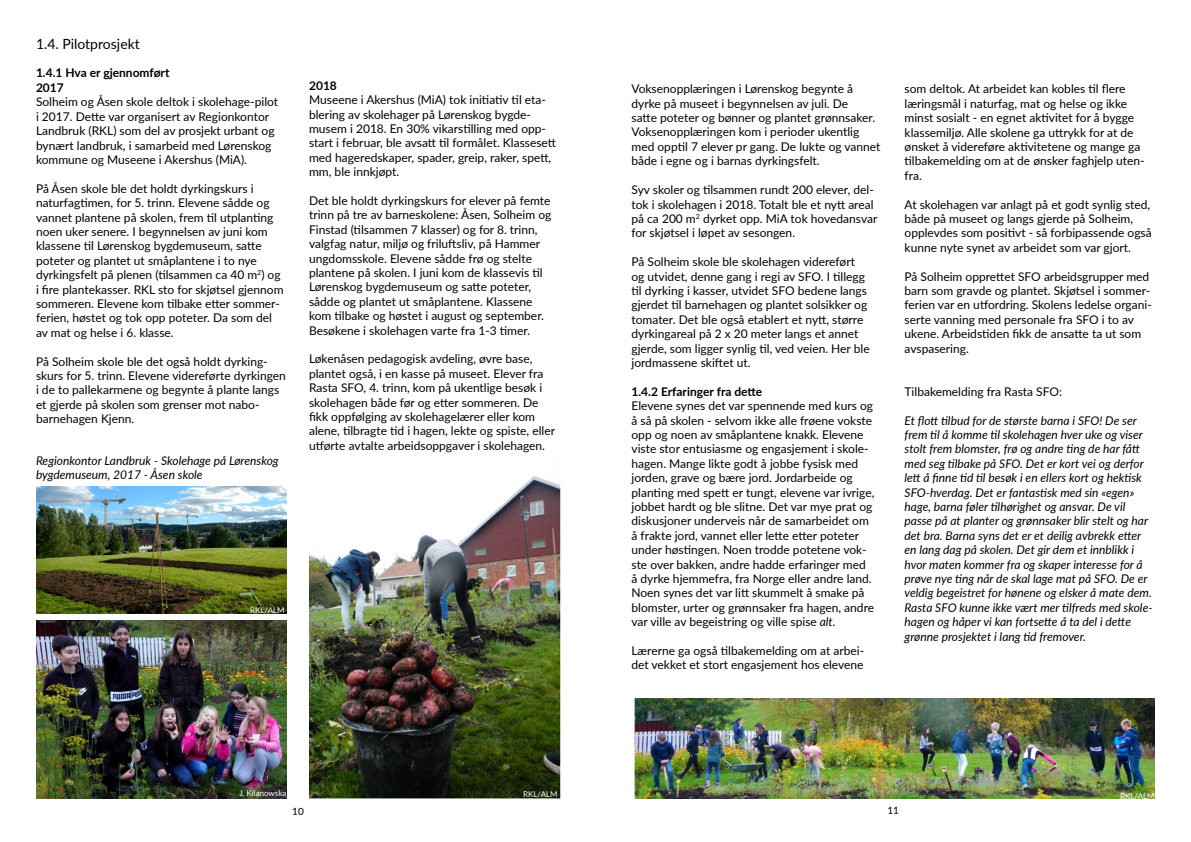
<style>
.page{position:relative;width:1191px;height:842px;background:#fff}
.page>*{position:absolute;margin:0;border:0;box-sizing:border-box;transform-origin:0 0}
.t1{font:14px "Lato";color:#000}
.t2{font:12px/14.4px "Lato";color:#000}
.t3{font:italic 12px/14.4px "Lato";color:#000}
.t4{font:700 12px/14.4px "Lato";color:#000}
.t5{font:10px "Lato";color:#000}
.t6{font:8px "Lato";color:#fff}
.s1{font-style:italic}
</style>
<div class="page">
<img style="left:36px;top:621px;width:250px;height:177px">
<img style="left:634px;top:698px;width:521px;height:100px">
<img style="left:309px;top:476px;width:252px;height:323px">
<img style="left:36px;top:487px;width:250px;height:127px">
<p class="t1" style="left:36px;top:34px;width:105px">1.4. Pilotprosjekt</p>
<p class="t4" style="left:36px;top:65px;width:135px">1.4.1 Hva er gjennomført<br>2017</p>
<p class="t2" style="left:36px;top:94px;width:244px">Solheim og Åsen skole deltok i skolehage-pilot i 2017. Dette var organisert av Regionkontor Landbruk (RKL) som del av prosjekt urbant og bynært landbruk, i samarbeid med Lørenskog kommune og Museene i Akershus (MiA).</p>
<p class="t2" style="left:36px;top:181px;width:249px">På Åsen skole ble det holdt dyrkingskurs i naturfagtimen, for 5. trinn. Elevene sådde og vannet plantene på skolen, frem til utplanting noen uker senere. I begynnelsen av juni kom klassene til Lørenskog bygdemuseum, satte poteter og plantet ut småplantene i to nye dyrkingsfelt på plenen (tilsammen ca 40 m<sup>2</sup>) og i fire plantekasser. RKL sto for skjøtsel gjennom sommeren. Elevene kom tilbake etter sommer&shy;ferien, høstet og tok opp poteter. Da som del av mat og helse i 6. klasse.</p>
<p class="t2" style="left:36px;top:353px;width:251px">På Solheim skole ble det også holdt dyrking&shy;skurs for 5. trinn. Elevene videreførte dyrkingen i de to pallekarmene og begynte å plante langs et gjerde på skolen som grenser mot nabo&shy;barnehagen Kjenn.</p>
<p class="t3" style="left:36px;top:453px;width:244px">Regionkontor Landbruk - Skolehage på Lørenskog bygdemuseum, 2017 - Åsen skole</p>
<p class="t4" style="left:309px;top:78px;width:29px">2018</p>
<p class="t2" style="left:309px;top:92px;width:248px">Museene i Akershus (MiA) tok initiativ til eta&shy;blering av skolehager på Lørenskog bygde&shy;musem i 2018. En 30% vikarstilling med opp&shy;start i februar, ble avsatt til formålet. Klassesett med hageredskaper, spader, greip, raker, spett, mm, ble innkjøpt.</p>
<p class="t2" style="left:309px;top:193px;width:244px">Det ble holdt dyrkingskurs for elever på femte trinn på tre av barneskolene: Åsen, Solheim og Finstad (tilsammen 7 klasser) og for 8. trinn, valgfag natur, miljø og friluftsliv, på Hammer ungdomsskole. Elevene sådde frø og stelte plantene på skolen. I juni kom de klassevis til Lørenskog bygdemuseum og satte poteter, sådde og plantet ut småplantene. Klassene kom tilbake og høstet i august og september.<br>Besøkene i skolehagen varte fra 1-3 timer.</p>
<p class="t2" style="left:309px;top:351px;width:247px">Løkenåsen pedagogisk avdeling, øvre base, plantet også, i en kasse på museet. Elever fra Rasta SFO, 4. trinn, kom på ukentlige besøk i skolehagen både før og etter sommeren. De fikk oppfølging av skolehagelærer eller kom alene, tilbragte tid i hagen, lekte og spiste, eller utførte avtalte arbeidsoppgaver i skolehagen.</p>
<p class="t6" style="left:250px;top:604px;width:36px">RKL/ALM</p>
<p class="t6" style="left:239px;top:787px;width:49px">J. Kilanowska</p>
<p class="t6" style="left:523px;top:788px;width:36px">RKL/ALM</p>
<p class="t2" style="left:631px;top:81px;width:250px">Voksenopplæringen i Lørenskog begynte å dyrke på museet i begynnelsen av juli. De<br>satte poteter og bønner og plantet grønnsaker.<br>Voksenopplæringen kom i perioder ukentlig med opptil 7 elever pr gang. De lukte og vannet både i egne og i barnas dyrkingsfelt.</p>
<p class="t2" style="left:631px;top:182px;width:247px">Syv skoler og tilsammen rundt 200 elever, del&shy;tok i skolehagen i 2018. Totalt ble et nytt areal på ca 200 m<sup>2</sup> dyrket opp. MiA tok hovedansvar for skjøtsel i løpet av sesongen.</p>
<p class="t2" style="left:631px;top:254px;width:240px">På Solheim skole ble skolehagen videreført og utvidet, denne gang i regi av SFO. I tillegg til dyrking i kasser, utvidet SFO bedene langs gjerdet til barnehagen og plantet solsikker og tomater. Det ble også etablert et nytt, større dyrkingareal på 2 x 20 meter langs et annet gjerde, som ligger synlig til, ved veien. Her ble jordmassene skiftet ut.</p>
<p class="t4" style="left:631px;top:384px;width:132px">1.4.2 Erfaringer fra dette</p>
<p class="t2" style="left:631px;top:398px;width:244px">Elevene synes det var spennende med kurs og å så på skolen - selvom ikke alle frøene vokste opp og noen av småplantene knakk. Elevene viste stor entusiasme og engasjement i skole&shy;hagen. Mange likte godt å jobbe fysisk med jorden, grave og bære jord. Jordarbeide og planting med spett er tungt, elevene var ivrige, jobbet hardt og ble slitne. Det var mye prat og diskusjoner underveis når de samarbeidet om å frakte jord, vannet eller lette etter poteter under høstingen. Noen trodde potetene vok&shy;ste over bakken, andre hadde erfaringer med å dyrke hjemmefra, fra Norge eller andre land.<br>Noen synes det var litt skummelt å smake på blomster, urter og grønnsaker fra hagen, andre var ville av begeistring og ville spise <span class="s1">alt.</span></p>
<p class="t2" style="left:631px;top:643px;width:234px">Lærerne ga også tilbakemelding om at arbei&shy;det vekket et stort engasjement hos elevene</p>
<p class="t2" style="left:904px;top:81px;width:242px">som deltok. At arbeidet kan kobles til flere læringsmål i naturfag, mat og helse og ikke minst sosialt - en egnet aktivitet for å bygge klassemiljø. Alle skolene ga uttrykk for at de ønsket å videreføre aktivitetene og mange ga tilbakemelding om at de ønsker faghjelp uten&shy;fra.</p>
<p class="t2" style="left:904px;top:196px;width:249px">At skolehagen var anlagt på et godt synlig sted, både på museet og langs gjerde på Solheim, opplevdes som positivt - så forbipassende også kunne nyte synet av arbeidet som var gjort.</p>
<p class="t2" style="left:904px;top:268px;width:249px">På Solheim opprettet SFO arbeidsgrupper med barn som gravde og plantet. Skjøtsel i sommer&shy;ferien var en utfordring. Skolens ledelse organi&shy;serte vanning med personale fra SFO i to av ukene. Arbeidstiden fikk de ansatte ta ut som avspasering.</p>
<p class="t2" style="left:904px;top:384px;width:159px">Tilbakemelding fra Rasta SFO:</p>
<p class="t3" style="left:904px;top:412px;width:249px">Et flott tilbud for de største barna i SFO! De ser frem til å komme til skolehagen hver uke og viser stolt frem blomster, frø og andre ting de har fått med seg tilbake på SFO. Det er kort vei og derfor lett å finne tid til besøk i en ellers kort og hektisk SFO-hverdag. Det er fantastisk med sin «egen» hage, barna føler tilhørighet og ansvar. De vil passe på at planter og grønnsaker blir stelt og har det bra. Barna syns det er et deilig avbrekk etter en lang dag på skolen. Det gir dem et innblikk i hvor maten kommer fra og skaper interesse for å prøve nye ting når de skal lage mat på SFO. De er veldig begeistret for hønene og elsker å mate dem.<br>Rasta SFO kunne ikke vært mer tilfreds med skole&shy;hagen og håper vi kan fortsette å ta del i dette grønne prosjektet i lang tid fremover.</p>
<p class="t6" style="left:1120px;top:790px;width:36px">RKL/ALM</p>
<p class="t5" style="left:292px;top:804px;width:13px">10</p>
<p class="t5" style="left:887px;top:803px;width:13px">11</p>
</div>
